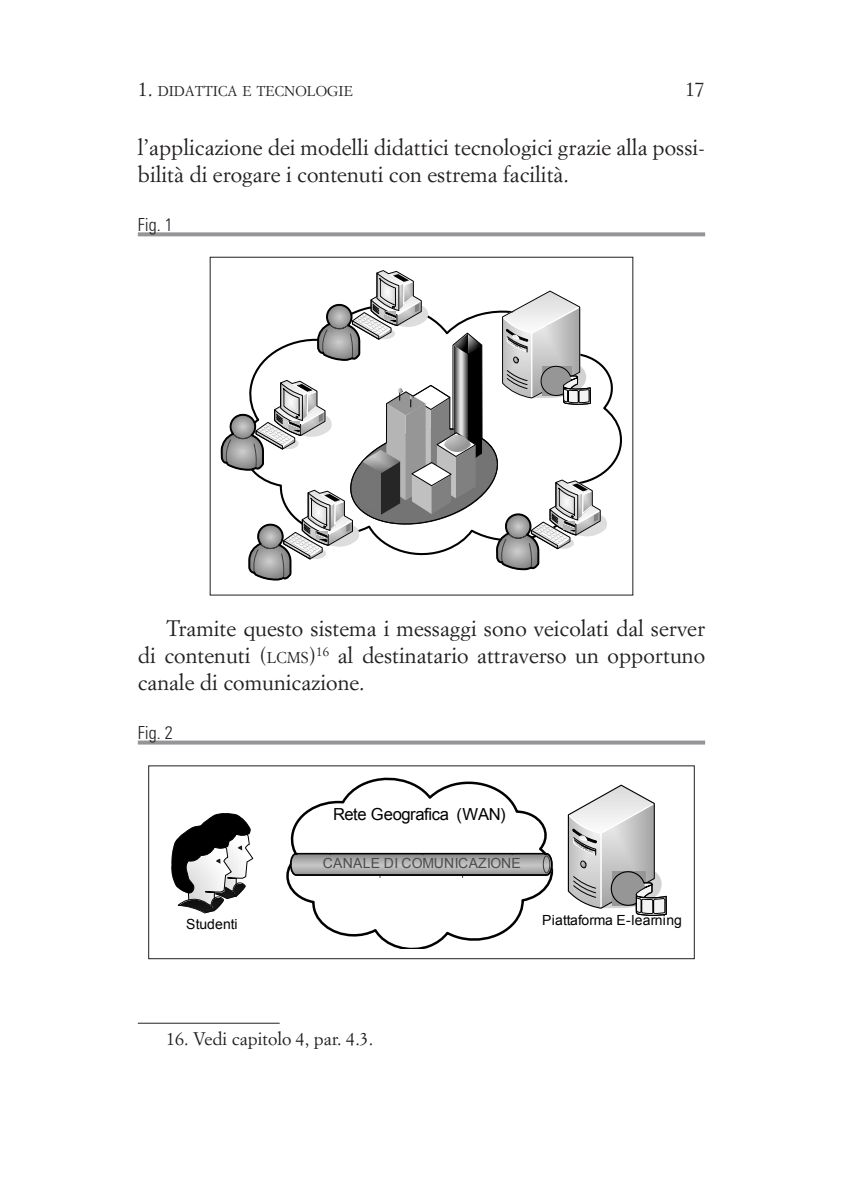
<style>
.page{position:relative;width:843px;height:1183px;background:#fff}
.page>*{position:absolute;margin:0;border:0;box-sizing:border-box;transform-origin:0 0}
.t1{font:22px/27px "Simoncini Garamond Std";color:#231f20}
.t2{font:20px "Simoncini Garamond Std";color:#231f20}
.t3{font:18px "Simoncini Garamond Std";color:#231f20}
.t4{font:300 condensed 18px "Univers LT Std";color:#231f20}
.t5{font:16.6px "Arial";letter-spacing:-.025em;color:#000}
.t6{font:14px "Arial";color:#000}
.t7{font:14px "Simoncini Garamond Std";color:#231f20}
.t8{font:14px "Arial";letter-spacing:.025em;color:#4c4c4c}
.s1{font-size:20px}
.s2{font-size:15.4px}
</style>
<div class="page">
<svg style="left:138px;top:232px;width:567px;height:4px;background:#9d9ea1"></svg>
<svg style="left:138px;top:740px;width:567px;height:4px;background:#a2a4a6"></svg>
<hr style="left:138px;top:1022px;width:141px;height:1px;background:#231f20">
<svg style="left:220px;top:270px;width:402px;height:311px"></svg>
<svg style="left:171px;top:813px;width:83px;height:100px"></svg>
<svg style="left:567px;top:784px;width:100px;height:131px"></svg>
<svg style="left:286px;top:777px;width:268px;height:171px"></svg>
<svg style="left:289px;top:852px;width:264px;height:26px;background:#9c9c9c"></svg>
<div style="left:148px;top:765px;width:546px;height:194px;border:1px solid #231f20"></div>
<p class="t7" style="left:138px;top:83px;width:216px"><span class="s1">1.</span> didattica e tecnologie</p>
<p class="t2" style="left:685px;top:77px;width:21px">17</p>
<p class="t1" style="left:138px;top:133px;width:568px">l’applicazione dei modelli didattici tecnologici grazie alla possi&shy;bilità di erogare i contenuti con estrema facilità.</p>
<p class="t4" style="left:138px;top:213px;width:36px">Fig. 1</p>
<p class="t1" style="left:138px;top:614px;width:568px;text-align:justify;text-indent:28px">Tramite questo sistema i messaggi sono veicolati dal server di contenuti (<span class="s2">lcms</span>)<sup>16</sup> al destinatario attraverso un opportuno canale di comunicazione.</p>
<p class="t4" style="left:138px;top:721px;width:36px">Fig. 2</p>
<p class="t5" style="left:333px;top:803px;width:174px">Rete Geografica (WAN)</p>
<p class="t8" style="left:322px;top:854px;width:200px">CANALE DI COMUNICAZIONE</p>
<p class="t6" style="left:186px;top:914px;width:53px">Studenti</p>
<p class="t6" style="left:542px;top:911px;width:141px">Piattaforma E-learning</p>
<p class="t3" style="left:166px;top:1027px;width:209px">16. Vedi capitolo 4, par. 4.3.</p>
</div>
